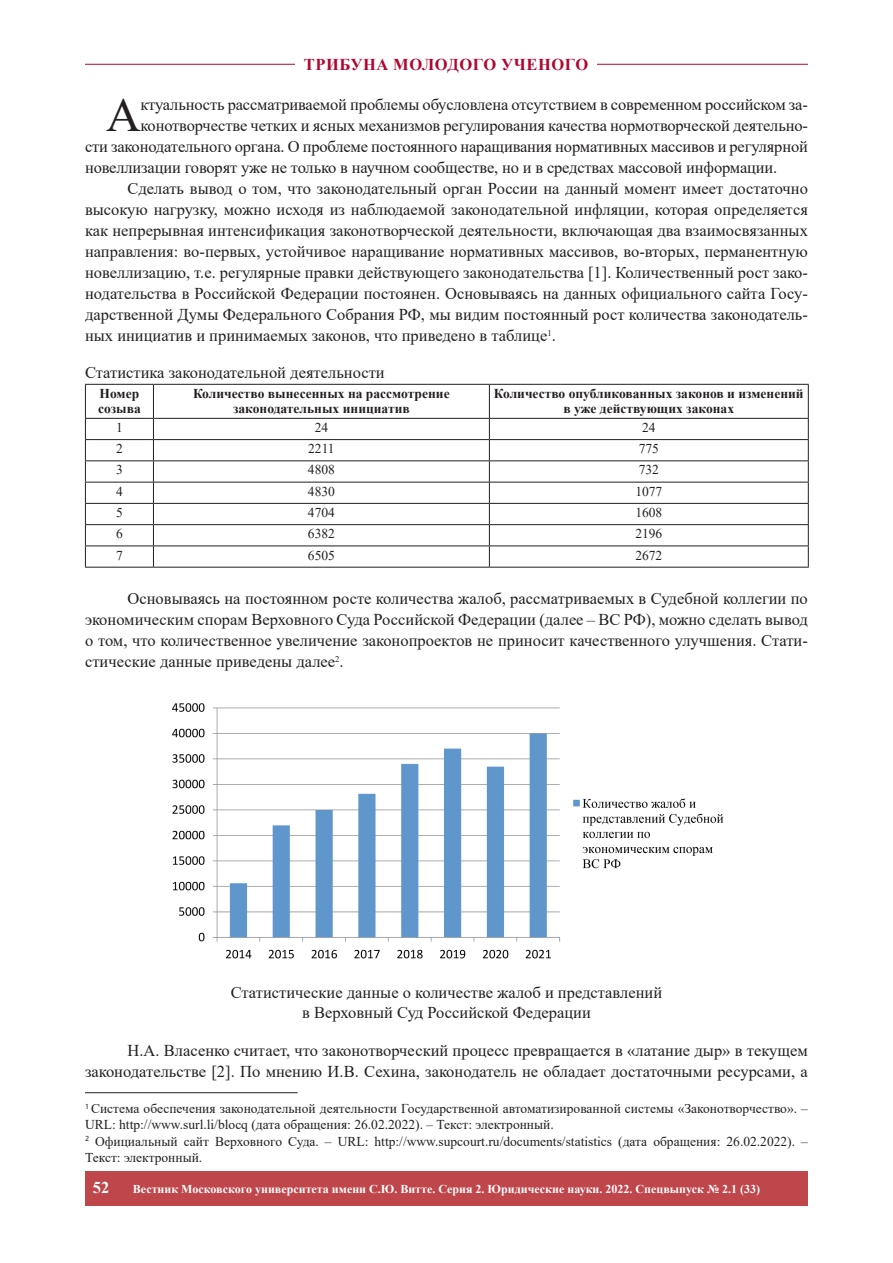
<style>
.page{position:relative;width:893px;height:1263px;background:#fff}
.page>*{position:absolute;margin:0;border:0;box-sizing:border-box;transform-origin:0 0}
.t1{font:48.15px "Times New Roman";color:#231f20}
.t2{font:16.5px/21px "Times New Roman";color:#231f20;text-align:justify}
.t3{font:700 16.5px "Times New Roman";letter-spacing:.035em;color:#b00630}
.t4{font:700 16.5px "Times New Roman";color:#fff}
.t5{font:13.5px/16.2px "Times New Roman";color:#231f20}
.t6{font:700 13.5px/15px "Times New Roman";letter-spacing:-.005em;color:#231f20;text-align:center}
.t7{font:700 12px "Times New Roman";color:#fff}
</style>
<div class="page">
<hr style="left:85px;top:64px;width:723px;height:1px;background:#b00630">
<div style="left:295px;top:59px;width:302px;height:11px;background:#fff"></div>
<div style="left:85px;top:1171px;width:723px;height:34px;background:#bf464b"></div>
<hr style="left:153px;top:385px;width:1px;height:33px;background:#231f20">
<hr style="left:489px;top:385px;width:1px;height:33px;background:#231f20">
<hr style="left:85px;top:439px;width:68px;height:1px;background:#231f20">
<hr style="left:153px;top:439px;width:336px;height:1px;background:#231f20">
<hr style="left:489px;top:439px;width:320px;height:1px;background:#231f20">
<hr style="left:85px;top:460px;width:68px;height:1px;background:#231f20">
<hr style="left:153px;top:460px;width:336px;height:1px;background:#231f20">
<hr style="left:489px;top:460px;width:320px;height:1px;background:#231f20">
<hr style="left:85px;top:482px;width:68px;height:1px;background:#231f20">
<hr style="left:153px;top:482px;width:336px;height:1px;background:#231f20">
<hr style="left:489px;top:482px;width:320px;height:1px;background:#231f20">
<hr style="left:85px;top:503px;width:68px;height:1px;background:#231f20">
<hr style="left:153px;top:503px;width:336px;height:1px;background:#231f20">
<hr style="left:489px;top:503px;width:320px;height:1px;background:#231f20">
<hr style="left:85px;top:524px;width:68px;height:1px;background:#231f20">
<hr style="left:153px;top:524px;width:336px;height:1px;background:#231f20">
<hr style="left:489px;top:524px;width:320px;height:1px;background:#231f20">
<hr style="left:85px;top:545px;width:68px;height:1px;background:#231f20">
<hr style="left:153px;top:545px;width:336px;height:1px;background:#231f20">
<hr style="left:489px;top:545px;width:320px;height:1px;background:#231f20">
<hr style="left:85px;top:567px;width:68px;height:1px;background:#231f20">
<hr style="left:153px;top:567px;width:336px;height:1px;background:#231f20">
<hr style="left:489px;top:567px;width:320px;height:1px;background:#231f20">
<svg style="left:85px;top:419px;width:1px;height:148px"></svg>
<svg style="left:153px;top:419px;width:1px;height:148px"></svg>
<svg style="left:489px;top:419px;width:1px;height:148px"></svg>
<svg style="left:808px;top:419px;width:1px;height:148px"></svg>
<hr style="left:85px;top:384px;width:68px;height:1px;background:#231f20">
<hr style="left:85px;top:385px;width:1px;height:33px;background:#231f20">
<hr style="left:153px;top:384px;width:336px;height:1px;background:#231f20">
<hr style="left:489px;top:384px;width:320px;height:1px;background:#231f20">
<hr style="left:808px;top:385px;width:1px;height:33px;background:#231f20">
<hr style="left:85px;top:418px;width:68px;height:1px;background:#231f20">
<hr style="left:153px;top:418px;width:336px;height:1px;background:#231f20">
<hr style="left:489px;top:418px;width:320px;height:1px;background:#231f20">
<img style="left:172px;top:703px;width:552px;height:256px">
<hr style="left:85px;top:1092px;width:213px;height:1px;background:#231f20">
<p class="t3" style="left:304px;top:52px;width:286px">ТРИБУНА МОЛОДОГО УЧЕНОГО</p>
<h1 class="t1" style="left:106px;top:81px;width:36px">А</h1>
<p class="t2" style="left:141px;top:94px;width:669px">ктуальность рассматриваемой проблемы обусловлена отсутствием в современном российском за-</p>
<p class="t2" style="left:141px;top:115px;width:669px">конотворчестве четких и ясных механизмов регулирования качества нормотворческой деятельно-</p>
<p class="t2" style="left:85px;top:136px;width:724px">сти законодательного органа. О проблеме постоянного наращивания нормативных массивов и регулярной</p>
<p class="t2" style="left:85px;top:157px;width:694px">новеллизации говорят уже не только в научном сообществе, но и в средствах массовой информации.</p>
<p class="t2" style="left:128px;top:178px;width:682px">Сделать вывод о том, что законодательный орган России на данный момент имеет достаточно</p>
<p class="t2" style="left:85px;top:199px;width:724px">высокую нагрузку, можно исходя из наблюдаемой законодательной инфляции, которая определяется</p>
<p class="t2" style="left:85px;top:220px;width:724px">как непрерывная интенсификация законотворческой деятельности, включающая два взаимосвязанных</p>
<p class="t2" style="left:85px;top:241px;width:724px">направления: во-первых, устойчивое наращивание нормативных массивов, во-вторых, перманентную</p>
<p class="t2" style="left:85px;top:262px;width:724px">новеллизацию, т.е. регулярные правки действующего законодательства [1]. Количественный рост зако-</p>
<p class="t2" style="left:85px;top:283px;width:724px">нодательства в Российской Федерации постоянен. Основываясь на данных официального сайта Госу-</p>
<p class="t2" style="left:85px;top:304px;width:724px">дарственной Думы Федерального Собрания РФ, мы видим постоянный рост количества законодатель-</p>
<p class="t2" style="left:85px;top:325px;width:472px">ных инициатив и принимаемых законов, что приведено в таблице<sup>1</sup>.</p>
<p class="t2" style="left:85px;top:361px;width:301px">Статистика законодательной деятельности</p>
<p class="t6" style="left:98px;top:386px;width:44px;text-align:left">Номер созыва</p>
<p class="t6" style="left:193px;top:386px;width:258px">Количество вынесенных на рассмотрение законодательных инициатив</p>
<p class="t6" style="left:494px;top:386px;width:311px">Количество опубликованных законов и изменений в уже действующих законах</p>
<p class="t5" style="left:116px;top:419px;width:8px">1</p>
<p class="t5" style="left:315px;top:419px;width:15px">24</p>
<p class="t5" style="left:642px;top:419px;width:15px">24</p>
<p class="t5" style="left:116px;top:440px;width:8px">2</p>
<p class="t5" style="left:308px;top:440px;width:28px">2211</p>
<p class="t5" style="left:639px;top:440px;width:22px">775</p>
<p class="t5" style="left:116px;top:461px;width:8px">3</p>
<p class="t5" style="left:308px;top:461px;width:28px">4808</p>
<p class="t5" style="left:639px;top:461px;width:22px">732</p>
<p class="t5" style="left:116px;top:483px;width:8px">4</p>
<p class="t5" style="left:308px;top:483px;width:28px">4830</p>
<p class="t5" style="left:635px;top:483px;width:28px">1077</p>
<p class="t5" style="left:116px;top:504px;width:8px">5</p>
<p class="t5" style="left:308px;top:504px;width:28px">4704</p>
<p class="t5" style="left:635px;top:504px;width:28px">1608</p>
<p class="t5" style="left:116px;top:525px;width:8px">6</p>
<p class="t5" style="left:308px;top:525px;width:28px">6382</p>
<p class="t5" style="left:635px;top:525px;width:28px">2196</p>
<p class="t5" style="left:116px;top:546px;width:8px">7</p>
<p class="t5" style="left:308px;top:546px;width:28px">6505</p>
<p class="t5" style="left:635px;top:546px;width:28px">2672</p>
<p class="t2" style="left:85px;top:587px;width:724px;text-indent:43px">Основываясь на постоянном росте количества жалоб, рассматриваемых в Судебной коллегии по экономическим спорам Верховного Суда Российской Федерации (далее – ВС РФ), можно сделать вывод о том, что количественное увеличение законопроектов не приносит качественного улучшения. Стати&shy;стические данные приведены далее<sup>2</sup>.</p>
<p class="t2" style="left:231px;top:982px;width:433px;line-height:19.8px;text-align:center">Статистические данные о количестве жалоб и представлений в Верховный Суд Российской Федерации</p>
<p class="t2" style="left:85px;top:1039px;width:724px;text-align:right">Н.А. Власенко считает, что законотворческий процесс превращается в «латание дыр» в текущем законодательстве [2]. По мнению И.В. Сехина, законодатель не обладает достаточными ресурсами, а</p>
<p class="t5" style="left:85px;top:1100px;width:724px"><sup>1</sup> Система обеспечения законодательной деятельности Государственной автоматизированной системы «Законотворчество». – URL: http://www.surl.li/blocq (дата обращения: 26.02.2022). – Текст: электронный.<br><sup>2</sup> Официальный сайт Верховного Суда. – URL: http://www.supcourt.ru/documents/statistics (дата обращения: 26.02.2022). – Текст: электронный.</p>
<p class="t4" style="left:93px;top:1175px;width:18px">52</p>
<p class="t7" style="left:133px;top:1180px;width:629px">Вестник Московского университета имени С.Ю. Витте. Серия 2. Юридические науки. 2022. Спецвыпуск № 2.1 (33)</p>
</div>
